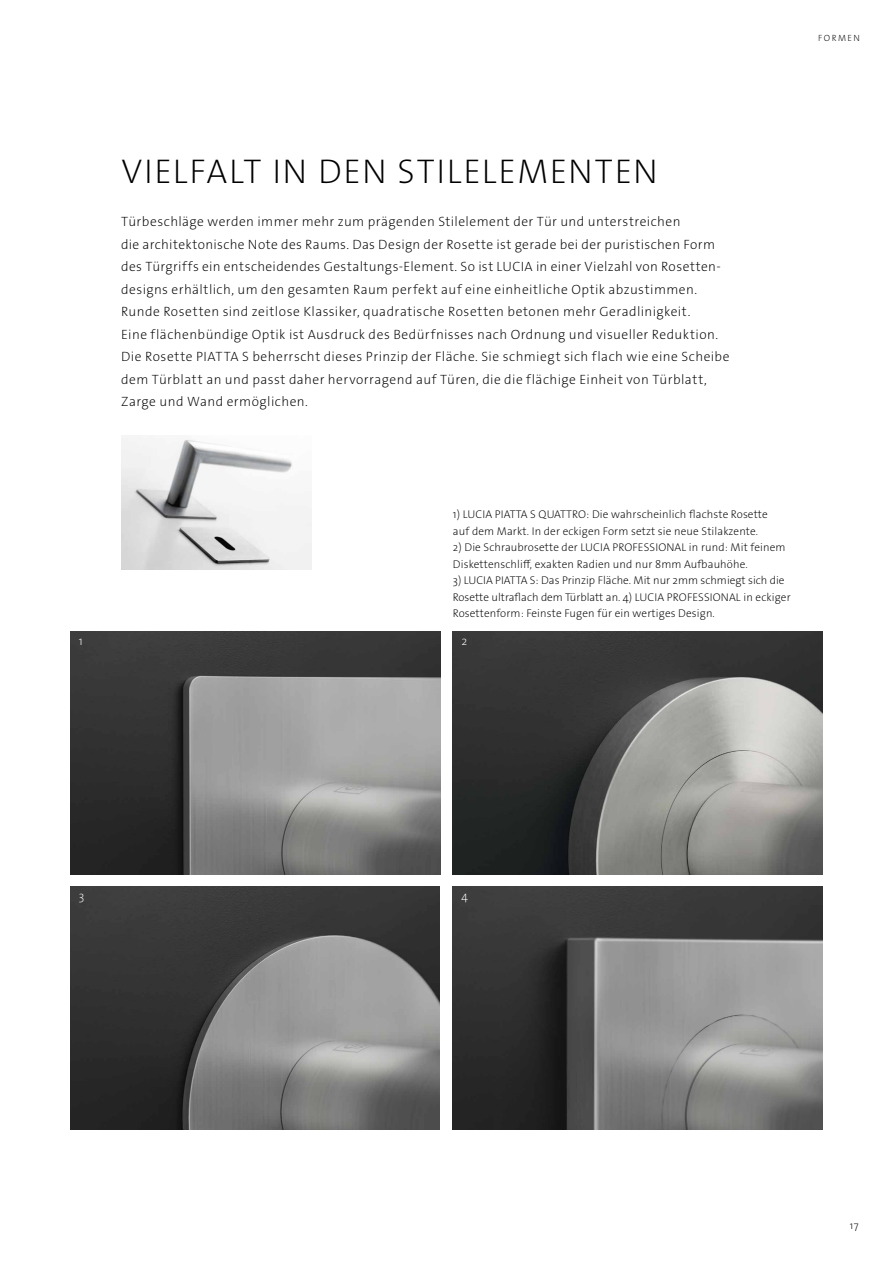
<style>
.page{position:relative;width:893px;height:1263px;background:#fff}
.page>*{position:absolute;margin:0;border:0;box-sizing:border-box;transform-origin:0 0}
.t1{font:200 34.5px "The Sans Os F";letter-spacing:.045em;color:#000}
.t2{font:200 13.5px/22.5px "The Sans Os F";letter-spacing:.03em;color:#000}
.t3{font:200 12px "The Sans Os F";color:#fff}
.t4{font:200 11.25px/16.5px "The Sans Os F";letter-spacing:.01em;color:#000}
.t5{font:200 10.5px "The Sans Os F";color:#000}
.t6{font:200 9px "The Sans Os F";letter-spacing:.17em;color:#000}
</style>
<div class="page">
<img style="left:70px;top:632px;width:370px;height:242px">
<img style="left:453px;top:887px;width:370px;height:243px">
<img style="left:70px;top:887px;width:370px;height:243px">
<img style="left:453px;top:631px;width:370px;height:243px">
<img style="left:121px;top:438px;width:190px;height:132px">
<p class="t6" style="left:818px;top:32px;width:43px">FORMEN</p>
<p class="t3" style="left:79px;top:633px;width:6px">1</p>
<h1 class="t1" style="left:121px;top:149px;width:538px">VIELFALT IN DEN STILELEMENTEN</h1>
<p class="t2" style="left:121px;top:211px;width:610px">Türbeschläge werden immer mehr zum prägenden Stilelement der Tür und unterstreichen<br>die architektonische Note des Raums. Das Design der Rosette ist gerade bei der puristischen Form des Türgriffs ein entscheidendes Gestaltungs-Element. So ist LUCIA in einer Vielzahl von Rosetten&shy;designs erhältlich, um den gesamten Raum perfekt auf eine einheitliche Optik abzustimmen.<br>Runde Rosetten sind zeitlose Klassiker, quadratische Rosetten betonen mehr Geradlinigkeit.<br>Eine flächenbündige Optik ist Ausdruck des Bedürfnisses nach Ordnung und visueller Reduktion.<br>Die Rosette PIATTA S beherrscht dieses Prinzip der Fläche. Sie schmiegt sich flach wie eine Scheibe dem Türblatt an und passt daher hervorragend auf Türen, die die flächige Einheit von Türblatt, Zarge und Wand ermöglichen.</p>
<p class="t4" style="left:453px;top:506px;width:316px">1) LUCIA PIATTA S QUATTRO: Die wahrscheinlich flachste Rosette auf dem Markt. In der eckigen Form setzt sie neue Stilakzente.</p>
<p class="t4" style="left:453px;top:539px;width:334px">2) Die Schraubrosette der LUCIA PROFESSIONAL in rund: Mit feinem<br>Diskettenschliff, exakten Radien und nur 8mm Aufbauhöhe.</p>
<p class="t4" style="left:453px;top:572px;width:339px">3) LUCIA PIATTA S: Das Prinzip Fläche. Mit nur 2mm schmiegt sich die<br>Rosette ultraflach dem Türblatt an. 4) LUCIA PROFESSIONAL in eckiger<br>Rosettenform: Feinste Fugen für ein wertiges Design.</p>
<p class="t3" style="left:461px;top:633px;width:7px">2</p>
<p class="t3" style="left:79px;top:888px;width:7px">3</p>
<p class="t3" style="left:461px;top:888px;width:8px">4</p>
<p class="t5" style="left:850px;top:1219px;width:10px">17</p>
</div>
